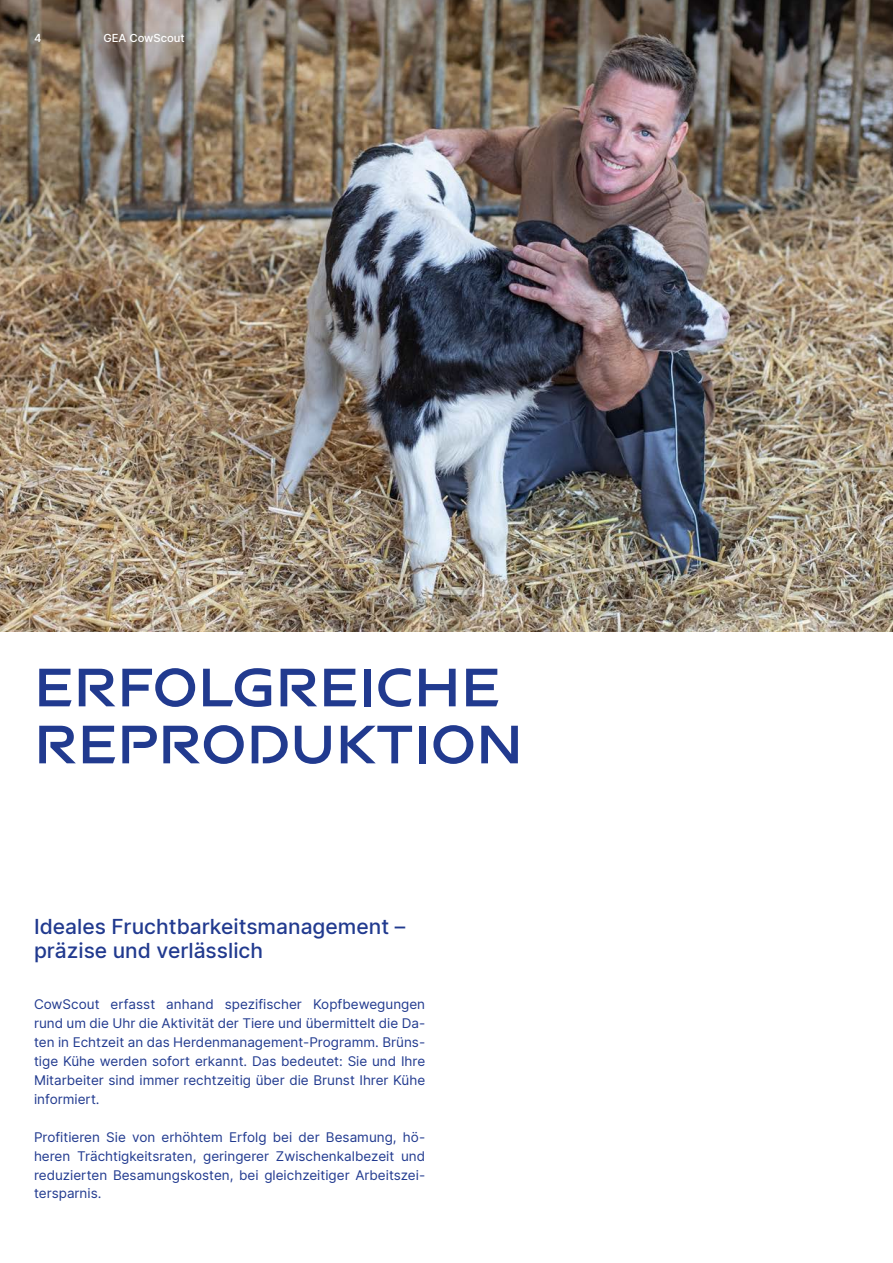
<style>
.page{position:relative;width:893px;height:1263px;background:#fff}
.page>*{position:absolute;margin:0;border:0;box-sizing:border-box;transform-origin:0 0}
.t1{font:700 57px/57px "GEA Sans";color:#213a8f}
.t2{font:500 21px/24.2px "Inter";color:#213a8f}
.t3{font:13.5px/18.9px "Inter";color:#213a8f;text-align:justify}
.t4{font:500 11.25px "Inter";color:#fff}
</style>
<div class="page">
<img style="left:0;top:0;width:893px;height:631px">
<p class="t4" style="left:34px;top:30px;width:9px">4</p>
<p class="t4" style="left:103px;top:30px;width:83px">GEA CowScout</p>
<h1 class="t1" style="left:34px;top:657px;width:491px">ERFOLGREICHE<br>REPRODUKTION</h1>
<h2 class="t2" style="left:34px;top:913px;width:373px">Ideales Fruchtbarkeitsmanagement – präzise und verlässlich</h2>
<p class="t3" style="left:34px;top:995px;width:393px">CowScout erfasst anhand spezifischer Kopfbewegungen rund um die Uhr die Aktivität der Tiere und übermittelt die Da&shy;ten in Echtzeit an das Herdenmanagement-Programm. Brüns&shy;tige Kühe werden sofort erkannt. Das bedeutet: Sie und Ihre Mitarbeiter sind immer rechtzeitig über die Brunst Ihrer Kühe informiert.</p>
<p class="t3" style="left:34px;top:1127px;width:393px">Profitieren Sie von erhöhtem Erfolg bei der Besamung, hö&shy;heren Trächtigkeitsraten, geringerer Zwischenkalbezeit und reduzierten Besamungskosten, bei gleichzeitiger Arbeitszei&shy;tersparnis.</p>
</div>
